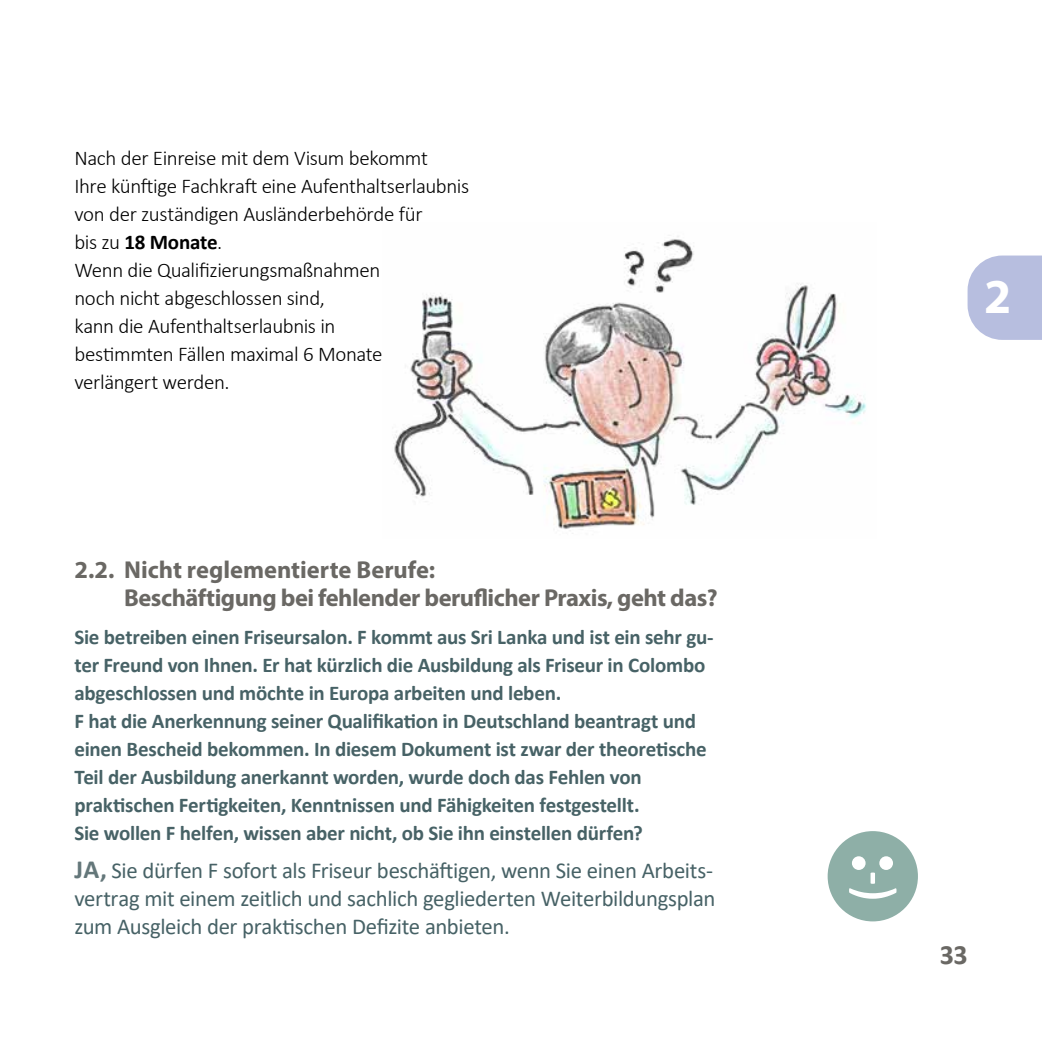
<style>
.page{position:relative;width:1042px;height:1042px;background:#fff}
.page>*{position:absolute;margin:0;border:0;box-sizing:border-box;transform-origin:0 0}
.t1{font:700 49px "Myriad Pro";color:#fff}
.t2{font:700 28px "Calibri";color:#6a6864}
.t3{font:700 24.5px/28px "Myriad Pro";letter-spacing:-.02em;color:#6a6864}
.t4{font:22.75px/28px "Calibri";letter-spacing:-.015em;color:#476266;text-align:justify}
.t5{font:700 21px/28px "Calibri";letter-spacing:-.01em;color:#476266}
.t6{font:300 21px/28px "Calibri";letter-spacing:-.02em;color:#000}
.s1{font-weight:700}
.s2{font-weight:700;font-size:26.25px;color:#64777a}
</style>
<div class="page">
<svg style="left:967px;top:255px;width:75px;height:85px;background:#bdc4e2"></svg>
<img style="left:393px;top:236px;width:473px;height:298px">
<svg style="left:827px;top:831px;width:91px;height:90px"></svg>
<p class="t6" style="left:74px;top:143px;width:396px">Nach der Einreise mit dem Visum bekommt<br>Ihre künftige Fachkraft eine Aufenthaltserlaubnis von der zuständigen Ausländerbehörde für<br>bis zu <span class="s1">18 Monate</span>.<br>Wenn die Qualifizierungsmaßnahmen<br>noch nicht abgeschlossen sind,<br>kann die Aufenthaltserlaubnis in<br>bestimmten Fällen maximal 6 Monate verlängert werden.</p>
<p class="t3" style="left:124px;top:555px;width:595px;text-indent:-50px">2.2. Nicht reglementierte Berufe:<br>Beschäftigung bei fehlender beruflicher Praxis, geht das?</p>
<p class="t5" style="left:74px;top:623px;width:641px">Sie betreiben einen Friseursalon. F kommt aus Sri Lanka und ist ein sehr gu&shy;ter Freund von Ihnen. Er hat kürzlich die Ausbildung als Friseur in Colombo abgeschlossen und möchte in Europa arbeiten und leben.<br>F hat die Anerkennung seiner Qualifikation in Deutschland beantragt und einen Bescheid bekommen. In diesem Dokument ist zwar der theoretische Teil der Ausbildung anerkannt worden, wurde doch das Fehlen von praktischen Fertigkeiten, Kenntnissen und Fähigkeiten festgestellt.<br>Sie wollen F helfen, wissen aber nicht, ob Sie ihn einstellen dürfen?</p>
<p class="t4" style="left:74px;top:856px;width:642px"><span class="s2">JA,</span> Sie dürfen F sofort als Friseur beschäftigen, wenn Sie einen Arbeits&shy;vertrag mit einem zeitlich und sachlich gegliederten Weiterbildungsplan zum Ausgleich der praktischen Defizite anbieten.</p>
<h1 class="t1" style="left:984px;top:264px;width:29px">2</h1>
<h2 class="t2" style="left:939px;top:934px;width:29px">33</h2>
</div>
